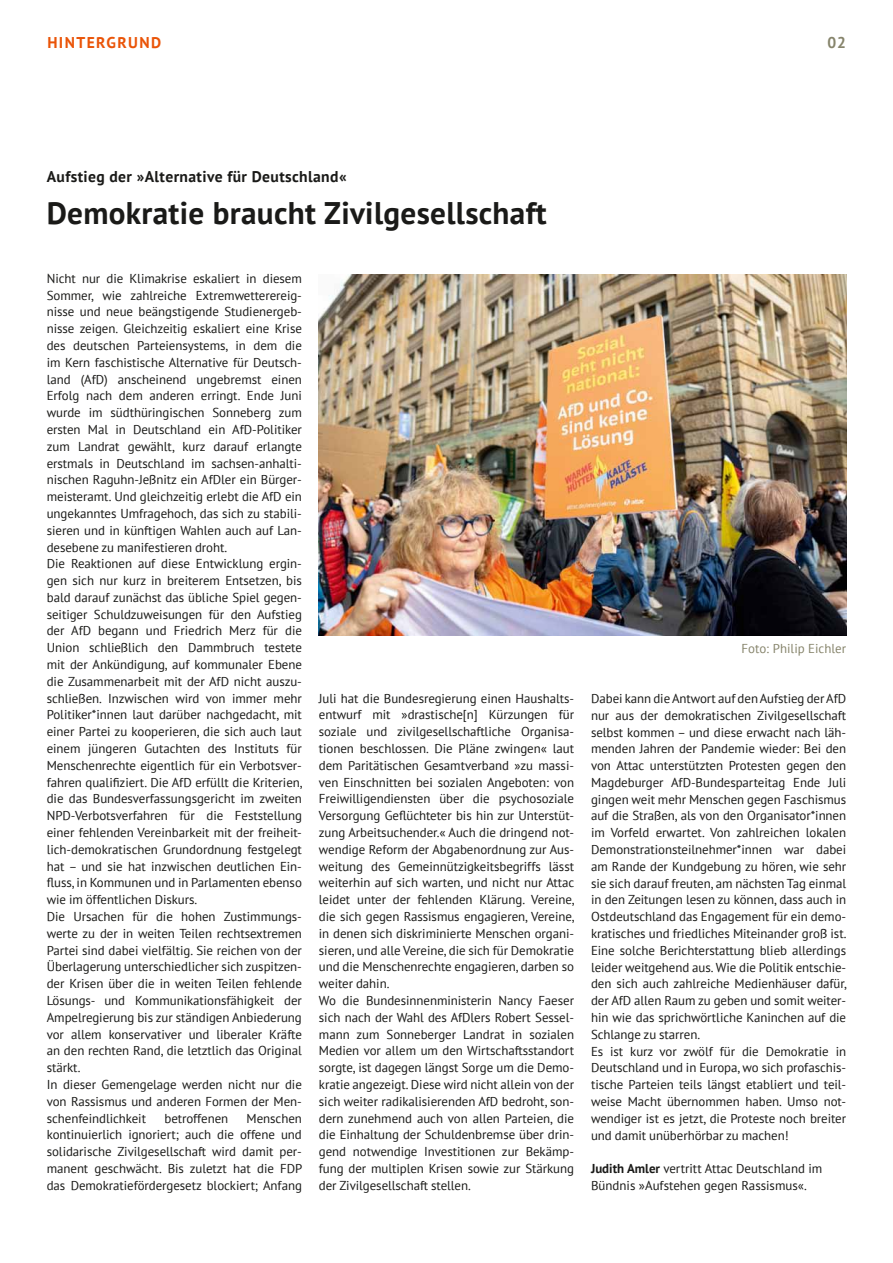
<style>
.page{position:relative;width:893px;height:1263px;background:#fff}
.page>*{position:absolute;margin:0;border:0;box-sizing:border-box;transform-origin:0 0}
.t1{font:31.2px "Attac Serifenlos Bold";letter-spacing:.01em;color:#1a1a18}
.t2{font:15.6px "Attac Serifenlos Bold";letter-spacing:.025em;color:#1a1a18}
.t3{font:15.6px "Attac Serifenlos Bold";letter-spacing:.09em;color:#ea5408}
.t4{font:15.6px "Attac Serifenlos Bold";color:#86846b}
.t5{font:12.9px/16.8px "Attac Serifenlos Regular";letter-spacing:-.005em;color:#1a1a18}
.t6{font:12.9px "Attac Serifenlos Regular";color:#86846b}
.s1{font-family:"Attac Serifenlos Bold"}
</style>
<div class="page">
<img style="left:319px;top:274px;width:527px;height:362px">
<p class="t3" style="left:47px;top:32px;width:40px">Hinter</p>
<p class="t3" style="left:107px;top:32px;width:56px">grund</p>
<p class="t4" style="left:827px;top:32px;width:21px">02</p>
<p class="t2" style="left:47px;top:166px;width:301px">Aufstieg der »Alternative für Deutschland«</p>
<h1 class="t1" style="left:47px;top:192px;width:501px">Demokratie braucht Zivilgesellschaft</h1>
<p class="t5" style="left:47px;top:269px;width:257px">Nicht nur die Klimakrise eskaliert in diesem Sommer, wie zahlreiche Extremwetterereig&shy;nisse und neue beängstigende Studienergeb&shy;nisse zeigen. Gleichzeitig eskaliert eine Krise des deutschen Parteiensystems, in dem die im Kern faschistische Alternative für Deutsch&shy;land (AfD) anscheinend ungebremst einen Erfolg nach dem anderen erringt. Ende Juni wurde im südthüringischen Sonneberg zum ersten Mal in Deutschland ein AfD-Politiker zum Landrat gewählt, kurz darauf erlangte erstmals in Deutschland im sachsen-anhalti&shy;nischen Raguhn-Jeßnitz ein AfDler ein Bürger&shy;meisteramt. Und gleichzeitig erlebt die AfD ein ungekanntes Umfragehoch, das sich zu stabili&shy;sieren und in künftigen Wahlen auch auf Lan&shy;desebene zu manifestieren droht.<br>Die Reaktionen auf diese Entwicklung ergin&shy;gen sich nur kurz in breiterem Entsetzen, bis bald darauf zunächst das übliche Spiel gegen&shy;seitiger Schuldzuweisungen für den Aufstieg der AfD begann und Friedrich Merz für die Union schließlich den Dammbruch testete mit der Ankündigung, auf kommunaler Ebene die Zusammenarbeit mit der AfD nicht auszu&shy;schließen. Inzwischen wird von immer mehr Politiker*innen laut darüber nachgedacht, mit einer Partei zu kooperieren, die sich auch laut einem jüngeren Gutachten des Instituts für Menschenrechte eigentlich für ein Verbotsver&shy;fahren qualifiziert. Die AfD erfüllt die Kriterien, die das Bundesverfassungsgericht im zweiten NPD-Verbotsverfahren für die Feststellung einer fehlenden Vereinbarkeit mit der freiheit&shy;lich-demokratischen Grundordnung festgelegt hat – und sie hat inzwischen deutlichen Ein&shy;fluss, in Kommunen und in Parlamenten ebenso wie im öffentlichen Diskurs.<br>Die Ursachen für die hohen Zustimmungs&shy;werte zu der in weiten Teilen rechtsextremen Partei sind dabei vielfältig. Sie reichen von der Überlagerung unterschiedlicher sich zuspitzen&shy;der Krisen über die in weiten Teilen fehlende Lösungs- und Kommunikationsfähigkeit der Ampelregierung bis zur ständigen Anbiederung vor allem konservativer und liberaler Kräfte an den rechten Rand, die letztlich das Original stärkt.<br>In dieser Gemengelage werden nicht nur die von Rassismus und anderen Formen der Men&shy;schenfeindlichkeit</p>
<p class="t5" style="left:164px;top:1109px;width:65px">betroffenen</p>
<p class="t5" style="left:47px;top:1109px;width:257px;text-align:justify;text-indent:200px">Menschen kontinuierlich ignoriert; auch die offene und solidarische Zivilgesellschaft wird damit per&shy;manent geschwächt. Bis zuletzt hat die FDP das Demokratiefördergesetz blockiert; Anfang</p>
<p class="t5" style="left:319px;top:689px;width:257px">Juli hat die Bundesregierung einen Haushalts&shy;entwurf mit »drastische[n] Kürzungen für soziale und zivilgesellschaftliche Organisa&shy;tionen beschlossen. Die Pläne zwingen« laut dem Paritätischen Gesamtverband »zu massi&shy;ven Einschnitten bei sozialen Angeboten: von Freiwilligendiensten über die psychosoziale Versorgung Geflüchteter bis hin zur Unterstüt&shy;zung Arbeitsuchender.« Auch die dringend not&shy;wendige Reform der Abgabenordnung zur Aus&shy;weitung des Gemeinnützigkeitsbegriffs lässt weiterhin auf sich warten, und nicht nur Attac leidet unter der fehlenden Klärung. Vereine, die sich gegen Rassismus engagieren, Vereine, in denen sich diskriminierte Menschen organi&shy;sieren, und alle Vereine, die sich für Demokratie und die Menschenrechte engagieren, darben so weiter dahin.<br>Wo die Bundesinnenministerin Nancy Faeser sich nach der Wahl des AfDlers Robert Sessel&shy;mann zum Sonneberger Landrat in sozialen Medien vor allem um den Wirtschaftsstandort sorgte, ist dagegen längst Sorge um die Demo&shy;kratie angezeigt. Diese wird nicht allein von der sich weiter radikalisierenden AfD bedroht, son&shy;dern zunehmend auch von allen Parteien, die die Einhaltung der Schuldenbremse über drin&shy;gend notwendige Investitionen zur Bekämp&shy;fung der multiplen Krisen sowie zur Stärkung der Zivilgesellschaft stellen.</p>
<p class="t6" style="left:741px;top:640px;width:106px">Foto: Philip Eichler</p>
<p class="t5" style="left:591px;top:690px;width:257px">Dabei kann die Antwort auf den Aufstieg der AfD nur aus der demokratischen Zivilgesellschaft selbst kommen – und diese erwacht nach läh&shy;menden Jahren der Pandemie wieder: Bei den von Attac unterstützten Protesten gegen den Magdeburger AfD-Bundesparteitag Ende Juli gingen weit mehr Menschen gegen Faschismus auf die Straßen, als von den Organisator*innen im Vorfeld erwartet. Von zahlreichen lokalen Demonstrationsteilnehmer*innen war dabei am Rande der Kundgebung zu hören, wie sehr sie sich darauf freuten, am nächsten Tag einmal in den Zeitungen lesen zu können, dass auch in Ostdeutschland das Engagement für ein demo&shy;kratisches und friedliches Miteinander groß ist.<br>Eine solche Berichterstattung blieb allerdings leider weitgehend aus. Wie die Politik entschie&shy;den sich auch zahlreiche Medienhäuser dafür, der AfD allen Raum zu geben und somit weiter&shy;hin wie das sprichwörtliche Kaninchen auf die Schlange zu starren.<br>Es ist kurz vor zwölf für die Demokratie in Deutschland und in Europa, wo sich profaschis&shy;tische Parteien teils längst etabliert und teil&shy;weise Macht übernommen haben. Umso not&shy;wendiger ist es jetzt, die Proteste noch breiter und damit unüberhörbar zu machen!</p>
<p class="t5" style="left:591px;top:1160px;width:233px"><span class="s1">Judith Amler</span> vertritt Attac Deutschland im<br>Bündnis »Aufstehen gegen Rassismus«.</p>
</div>
